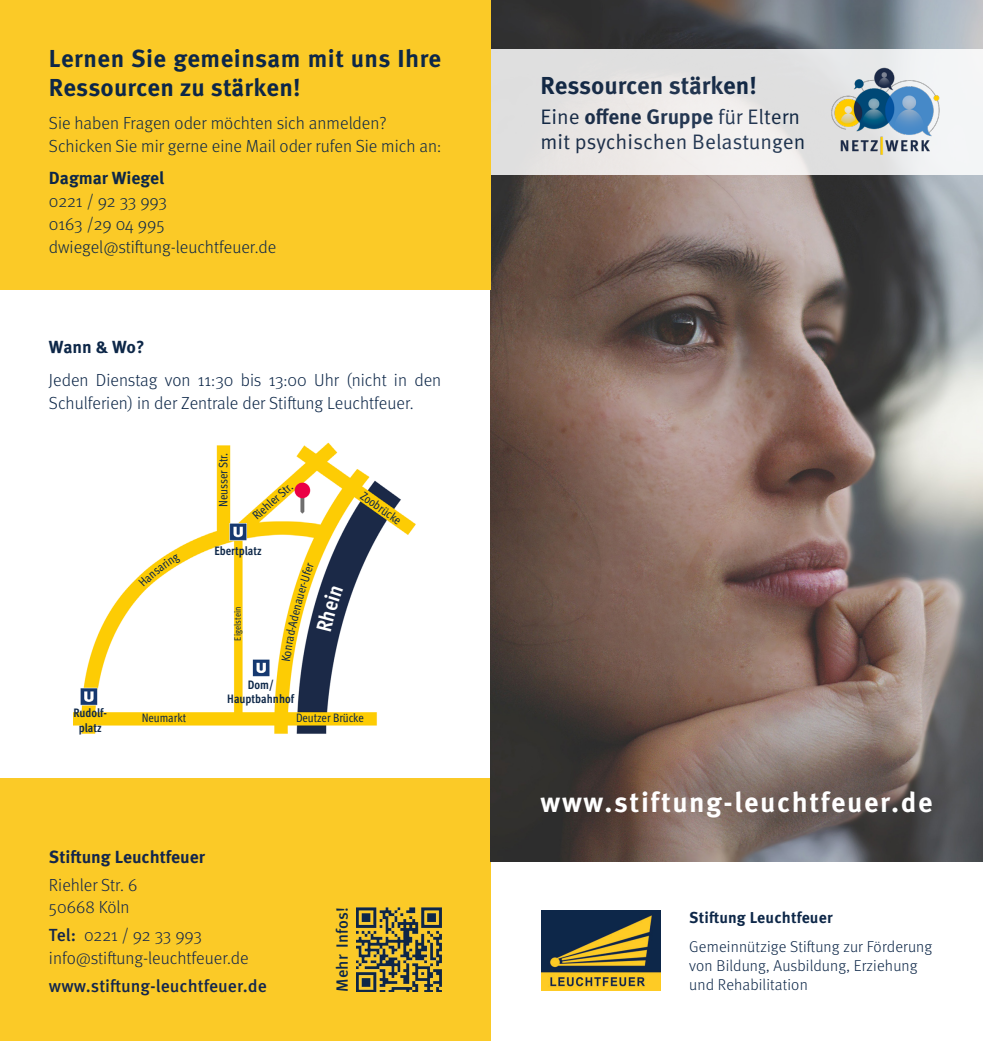
<style>
.page{position:relative;width:983px;height:1041px;background:#fff}
.page>*{position:absolute;margin:0;border:0;box-sizing:border-box;transform-origin:0 0}
.t1{font:700 28px "Meta Pro";letter-spacing:.06em;color:#fff}
.t2{font:700 24.5px/29.4px "Meta Pro";letter-spacing:.01em;color:#0d2748}
.t3{font:21px/25.2px "Meta Pro Norm";color:#0d2748}
.t4{font:300 17.5px/22.8px "Meta Pro";color:#0d2748}
.t5{font:300 17.5px "Meta Pro";color:#13264c}
.t6{font:500 17.5px "Meta Pro";color:#13264c}
.t7{font:700 17.5px "Meta Pro";color:#0d2748}
.t8{font:700 17.5px "Meta Pro";color:#13264c}
.t9{font:500 16.28px "Meta Pro";color:#0d2748}
.t10{font:300 15.75px/18.9px "Meta Pro";letter-spacing:.01em;color:#0d2748}
.t11{font:700 15.75px "Meta Pro";letter-spacing:.01em;color:#0d2748}
.t12{font:condensed 12.25px "Meta Pro";letter-spacing:-.005em;color:#0d2748}
.t13{font:700 condensed 12.25px "Meta Pro";color:#0d2748}
.t14{font:condensed 9.1px "Meta Pro";letter-spacing:.01em;color:#0d2748}
.s1{font-weight:500}
.s2{font-family:"Meta Pro";font-weight:700}
</style>
<div class="page">
<div style="left:0;top:777px;width:490px;height:263px;background:#fbca27"></div>
<img style="left:490px;top:0;width:492px;height:860px">
<div style="left:0;top:0;width:490px;height:290px;background:#fbca27"></div>
<img style="left:73px;top:442px;width:342px;height:292px">
<img style="left:541px;top:910px;width:118px;height:80px">
<div style="left:490px;top:49px;width:492px;height:126px;background:linear-gradient(to right,#e3e0de,#edeeef)"></div>
<img style="left:356px;top:907px;width:85px;height:84px">
<img style="left:807px;top:58px;width:156px;height:102px">
<svg style="left:138px;top:553px;width:43px;height:33px"></svg>
<svg style="left:281px;top:562px;width:62px;height:99px"></svg>
<p class="t2" style="left:49px;top:42px;width:393px">Lernen Sie gemeinsam mit uns Ihre<br>Ressourcen zu stärken!</p>
<p class="t4" style="left:49px;top:110px;width:339px">Sie haben Fragen oder möchten sich anmelden?</p>
<p class="t4" style="left:49px;top:133px;width:393px">Schicken Sie mir gerne eine Mail oder rufen Sie mich an:</p>
<p class="t7" style="left:49px;top:164px;width:117px">Dagmar Wiegel</p>
<p class="t4" style="left:49px;top:189px;width:119px">0221 / 92 33 993</p>
<p class="t4" style="left:49px;top:211px;width:117px">0163 /29 04 995</p>
<p class="t4" style="left:49px;top:234px;width:229px">dwiegel@stiftung-leuchtfeuer.de</p>
<p class="t7" style="left:49px;top:333px;width:97px">Wann &amp; Wo?</p>
<p class="t4" style="left:49px;top:367px;width:393px">Jeden Dienstag von 11:30 bis 13:00 Uhr (nicht in den<br>Schulferien) in der Zentrale der Stiftung Leuchtfeuer.</p>
<p class="t12" style="left:214px;top:507px;width:56px;rotate:-90deg">Neusser Str.</p>
<p class="t12" style="left:248px;top:510px;width:51px;rotate:-42deg">Riehler Str.</p>
<p class="t12" style="left:367px;top:487px;width:48px;rotate:35deg">Zoobrücke</p>
<p class="t13" style="left:214px;top:541px;width:49px">Ebertplatz</p>
<p class="t14" style="left:231px;top:640px;width:35px;rotate:-90deg">Eigelstein</p>
<p class="t13" style="left:73px;top:703px;width:35px">Rudolf-</p>
<p class="t13" style="left:79px;top:718px;width:24px">platz</p>
<p class="t13" style="left:248px;top:674px;width:27px">Dom/</p>
<p class="t13" style="left:227px;top:689px;width:68px">Hauptbahnhof</p>
<p class="t12" style="left:142px;top:708px;width:46px">Neumarkt</p>
<p class="t12" style="left:296px;top:708px;width:69px">Deutzer Brücke</p>
<p class="t8" style="left:49px;top:842px;width:157px">Stiftung Leuchtfeuer</p>
<p class="t5" style="left:49px;top:871px;width:90px">Riehler Str. 6</p>
<p class="t5" style="left:49px;top:894px;width:82px">50668 Köln</p>
<p class="t5" style="left:49px;top:922px;width:154px"><span class="s1">Tel:</span> 0221 / 92 33 993</p>
<p class="t5" style="left:49px;top:944px;width:201px">info@stiftung-leuchtfeuer.de</p>
<p class="t6" style="left:49px;top:971px;width:219px">www.stiftung-leuchtfeuer.de</p>
<p class="t9" style="left:329px;top:991px;width:85px;rotate:-90deg">Mehr Infos!</p>
<h2 class="t2" style="left:540px;top:69px;width:218px">Ressourcen stärken!</h2>
<p class="t3" style="left:540px;top:103px;width:266px">Eine <span class="s2">offene Gruppe</span> für Eltern mit psychischen Belastungen</p>
<p class="t1" style="left:540px;top:779px;width:393px">www.stiftung-leuchtfeuer.de</p>
<p class="t11" style="left:689px;top:904px;width:145px">Stiftung Leuchtfeuer</p>
<p class="t10" style="left:689px;top:935px;width:244px">Gemeinnützige Stiftung zur Förderung von Bildung, Ausbildung, Erziehung und Rehabilitation</p>
</div>
